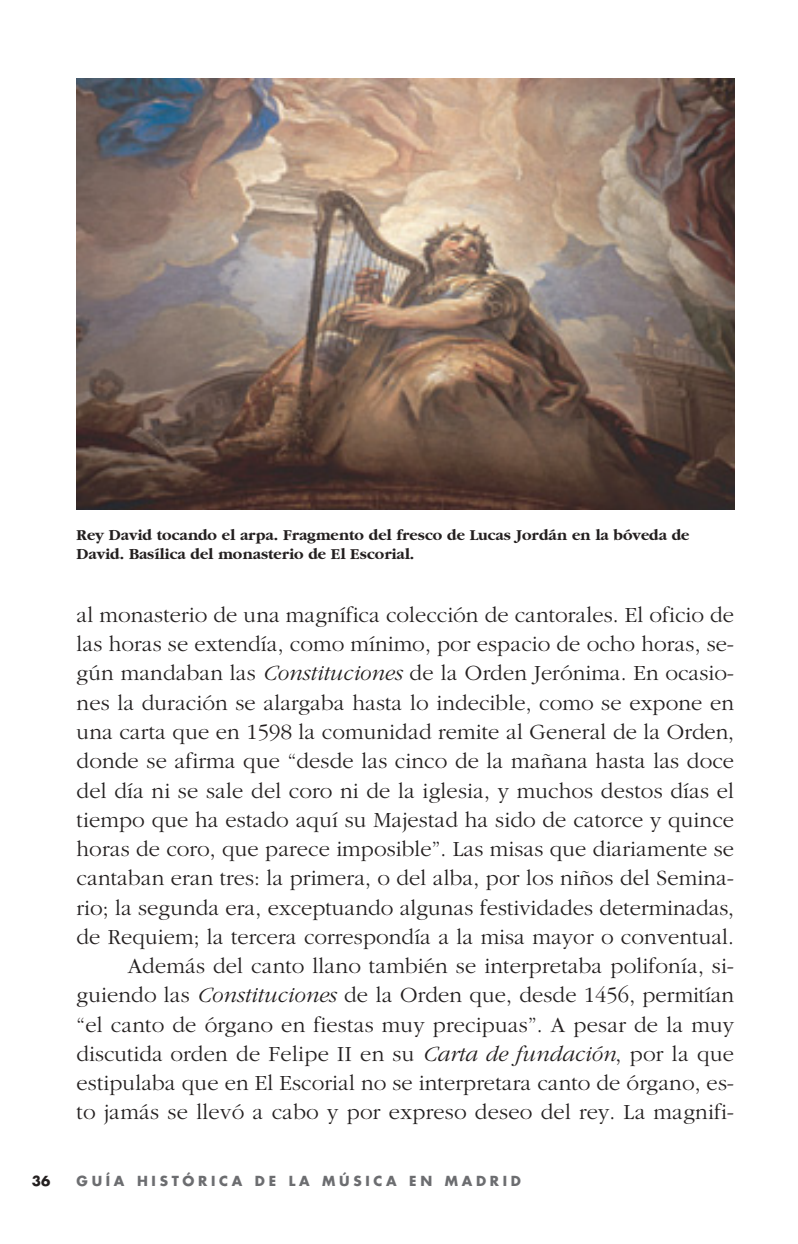
<style>
.page{position:relative;width:798px;height:1244px;background:#fff}
.page>*{position:absolute;margin:0;border:0;box-sizing:border-box;transform-origin:0 0}
.t1{font:300 22.5px/29.2px "Garamond";letter-spacing:.005em;color:#231f1f;text-align:right}
.t2{font:700 15.75px/18.9px "Garamond";color:#231f1f}
.t3{font:700 13.5px "Futura";letter-spacing:.275em;color:#6c6d70}
.t4{font:700 13.5px "Futura";color:#231f1f}
.s1{font-style:italic}
</style>
<div class="page">
<img style="left:77px;top:78px;width:656px;height:431px">
<p class="t2" style="left:77px;top:526px;width:614px">Rey David tocando el arpa. Fragmento del fresco de Lucas Jordán en la bóveda de<br>David. Basílica del monasterio de El Escorial.</p>
<p class="t1" style="left:77px;top:602px;width:659px">al monasterio de una magnífica colección de cantorales. El oficio de las horas se extendía, como mínimo, por espacio de ocho horas, se&shy;gún mandaban las <span class="s1">Constituciones</span> de la Orden Jerónima. En ocasio&shy;nes la duración se alargaba hasta lo indecible, como se expone en una carta que en 1598 la comunidad remite al General de la Orden, donde se afirma que “desde las cinco de la mañana hasta las doce del día ni se sale del coro ni de la iglesia, y muchos destos días el tiempo que ha estado aquí su Majestad ha sido de catorce y quince horas de coro, que parece imposible”. Las misas que diariamente se cantaban eran tres: la primera, o del alba, por los niños del Semina&shy;rio; la segunda era, exceptuando algunas festividades determinadas, de Requiem; la tercera correspondía a la misa mayor o conventual.<br>Además del canto llano también se interpretaba polifonía, si&shy;guiendo las <span class="s1">Constituciones</span> de la Orden que, desde 1456, permitían “el canto de órgano en fiestas muy precipuas”. A pesar de la muy discutida orden de Felipe II en su <span class="s1">Carta de fundación</span>, por la que estipulaba que en El Escorial no se interpretara canto de órgano, es&shy;to jamás se llevó a cabo y por expreso deseo del rey. La magnifi-</p>
<p class="t4" style="left:32px;top:1175px;width:20px">36</p>
<p class="t3" style="left:77px;top:1175px;width:446px">GUÍA HISTÓRICA DE LA MÚSICA EN MADRID</p>
</div>
